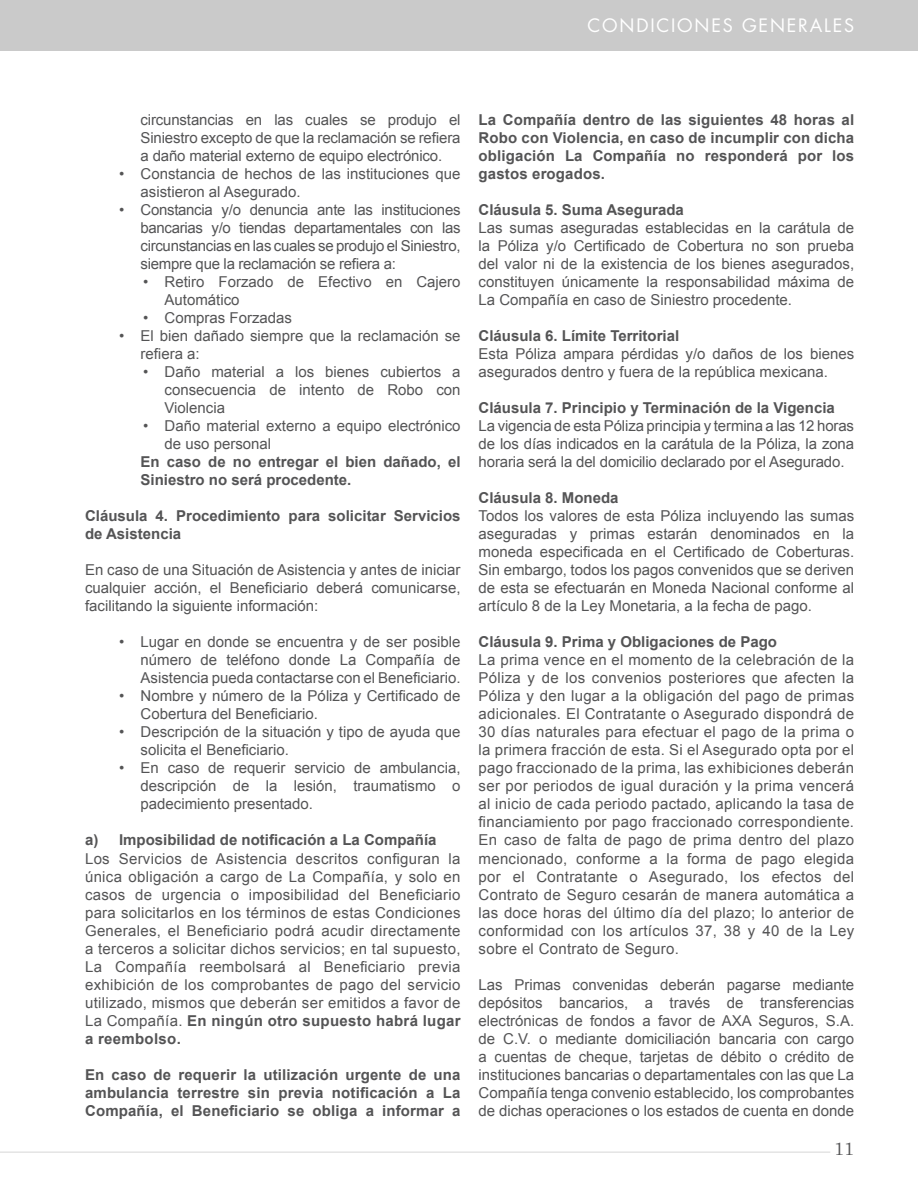
<style>
.page{position:relative;width:918px;height:1191px;background:#fff}
.page>*{position:absolute;margin:0;border:0;box-sizing:border-box;transform-origin:0 0}
.t1{font:18px "Futura Std";letter-spacing:.1em;color:#fff}
.t2{font:18px "Century Schoolbook";color:#545455}
.t3{font:15px/18px "Arial";color:#545455;text-align:justify}
.t4{font:700 15px/18px "Arial";color:#545455}
.s1{font-weight:700}
</style>
<div class="page">
<hr style="left:0;top:1151px;width:830px;height:2px;background:#e4e4e4">
<div style="left:0;top:0;width:918px;height:51px;background:#cacaca"></div>
<p class="t1" style="left:588px;top:13px;width:268px">CONDICIONES GENERALES</p>
<p class="t3" style="left:141px;top:111px;width:322px">circunstancias en las cuales se produjo el Siniestro excepto de que la reclamación se refiera a daño material externo de equipo electrónico.</p>
<p class="t3" style="left:141px;top:165px;width:322px;text-indent:-21px">• Constancia de hechos de las instituciones que asistieron al Asegurado.</p>
<p class="t3" style="left:141px;top:201px;width:322px;text-indent:-21px">• Constancia y/o denuncia ante las instituciones bancarias y/o tiendas departamentales con las circunstancias en las cuales se produjo el Siniestro, siempre que la reclamación se refiera a:</p>
<p class="t3" style="left:165px;top:273px;width:298px;text-indent:-21px">• Retiro Forzado de Efectivo en Cajero<br>Automático</p>
<p class="t3" style="left:143px;top:309px;width:151px">• Compras Forzadas</p>
<p class="t3" style="left:141px;top:327px;width:322px;text-indent:-21px">• El bien dañado siempre que la reclamación se refiera a:</p>
<p class="t3" style="left:165px;top:363px;width:298px;text-indent:-21px">• Daño material a los bienes cubiertos a consecuencia de intento de Robo con Violencia</p>
<p class="t3" style="left:165px;top:417px;width:298px;text-indent:-21px">• Daño material externo a equipo electrónico de uso personal</p>
<p class="t4" style="left:141px;top:453px;width:322px">En caso de no entregar el bien dañado, el<br>Siniestro no será procedente.</p>
<p class="t4" style="left:85px;top:507px;width:377px">Cláusula 4. Procedimiento para solicitar Servicios de Asistencia</p>
<p class="t3" style="left:85px;top:561px;width:377px">En caso de una Situación de Asistencia y antes de iniciar cualquier acción, el Beneficiario deberá comunicarse, facilitando la siguiente información:</p>
<p class="t3" style="left:141px;top:633px;width:322px;text-indent:-21px">• Lugar en donde se encuentra y de ser posible número de teléfono donde La Compañía de Asistencia pueda contactarse con el Beneficiario.</p>
<p class="t3" style="left:141px;top:687px;width:322px;text-indent:-21px">• Nombre y número de la Póliza y Certificado de<br>Cobertura del Beneficiario.</p>
<p class="t3" style="left:141px;top:723px;width:322px;text-indent:-21px">• Descripción de la situación y tipo de ayuda que solicita el Beneficiario.</p>
<p class="t3" style="left:141px;top:759px;width:322px;text-indent:-21px">• En caso de requerir servicio de ambulancia, descripción de la lesión, traumatismo o padecimiento presentado.</p>
<p class="t4" style="left:85px;top:831px;width:353px">a) Imposibilidad de notificación a La Compañía</p>
<p class="t3" style="left:85px;top:849px;width:377px">Los Servicios de Asistencia descritos configuran la única obligación a cargo de La Compañía, y solo en casos de urgencia o imposibilidad del Beneficiario para solicitarlos en los términos de estas Condiciones Generales, el Beneficiario podrá acudir directamente a terceros a solicitar dichos servicios; en tal supuesto, La Compañía reembolsará al Beneficiario previa exhibición de los comprobantes de pago del servicio utilizado, mismos que deberán ser emitidos a favor de La Compañía. <span class="s1">En ningún otro supuesto habrá lugar a reembolso.</span></p>
<p class="t4" style="left:85px;top:1065px;width:377px;text-align:justify">En caso de requerir la utilización urgente de una ambulancia terrestre sin previa notificación a La Compañía, el Beneficiario se obliga a informar a</p>
<p class="t4" style="left:479px;top:111px;width:377px;text-align:justify">La Compañía dentro de las siguientes 48 horas al Robo con Violencia, en caso de incumplir con dicha obligación La Compañía no responderá por los gastos erogados.</p>
<p class="t4" style="left:479px;top:201px;width:207px">Cláusula 5. Suma Asegurada</p>
<p class="t3" style="left:479px;top:219px;width:377px">Las sumas aseguradas establecidas en la carátula de la Póliza y/o Certificado de Cobertura no son prueba del valor ni de la existencia de los bienes asegurados, constituyen únicamente la responsabilidad máxima de La Compañía en caso de Siniestro procedente.</p>
<p class="t4" style="left:479px;top:327px;width:202px">Cláusula 6. Límite Territorial</p>
<p class="t3" style="left:479px;top:345px;width:377px">Esta Póliza ampara pérdidas y/o daños de los bienes asegurados dentro y fuera de la república mexicana.</p>
<p class="t4" style="left:479px;top:399px;width:358px">Cláusula 7. Principio y Terminación de la Vigencia</p>
<p class="t3" style="left:479px;top:417px;width:377px">La vigencia de esta Póliza principia y termina a las 12 horas de los días indicados en la carátula de la Póliza, la zona horaria será la del domicilio declarado por el Asegurado.</p>
<p class="t4" style="left:479px;top:489px;width:142px">Cláusula 8. Moneda</p>
<p class="t3" style="left:479px;top:507px;width:377px">Todos los valores de esta Póliza incluyendo las sumas aseguradas y primas estarán denominados en la moneda especificada en el Certificado de Coberturas.<br>Sin embargo, todos los pagos convenidos que se deriven de esta se efectuarán en Moneda Nacional conforme al artículo 8 de la Ley Monetaria, a la fecha de pago.</p>
<p class="t4" style="left:479px;top:633px;width:300px">Cláusula 9. Prima y Obligaciones de Pago</p>
<p class="t3" style="left:479px;top:651px;width:377px">La prima vence en el momento de la celebración de la Póliza y de los convenios posteriores que afecten la Póliza y den lugar a la obligación del pago de primas adicionales. El Contratante o Asegurado dispondrá de 30 días naturales para efectuar el pago de la prima o la primera fracción de esta. Si el Asegurado opta por el pago fraccionado de la prima, las exhibiciones deberán ser por periodos de igual duración y la prima vencerá al inicio de cada periodo pactado, aplicando la tasa de financiamiento por pago fraccionado correspondiente.<br>En caso de falta de pago de prima dentro del plazo mencionado, conforme a la forma de pago elegida por el Contratante o Asegurado, los efectos del Contrato de Seguro cesarán de manera automática a las doce horas del último día del plazo; lo anterior de conformidad con los artículos 37, 38 y 40 de la Ley sobre el Contrato de Seguro.</p>
<p class="t3" style="left:479px;top:975px;width:377px;text-align:left">Las Primas convenidas deberán pagarse mediante depósitos bancarios, a través de transferencias electrónicas de fondos a favor de AXA Seguros, S.A. de C.V. o mediante domiciliación bancaria con cargo a cuentas de cheque, tarjetas de débito o crédito de instituciones bancarias o departamentales con las que La Compañía tenga convenio establecido, los comprobantes de dichas operaciones o los estados de cuenta en donde</p>
<p class="t2" style="left:834px;top:1137px;width:22px">11</p>
</div>
